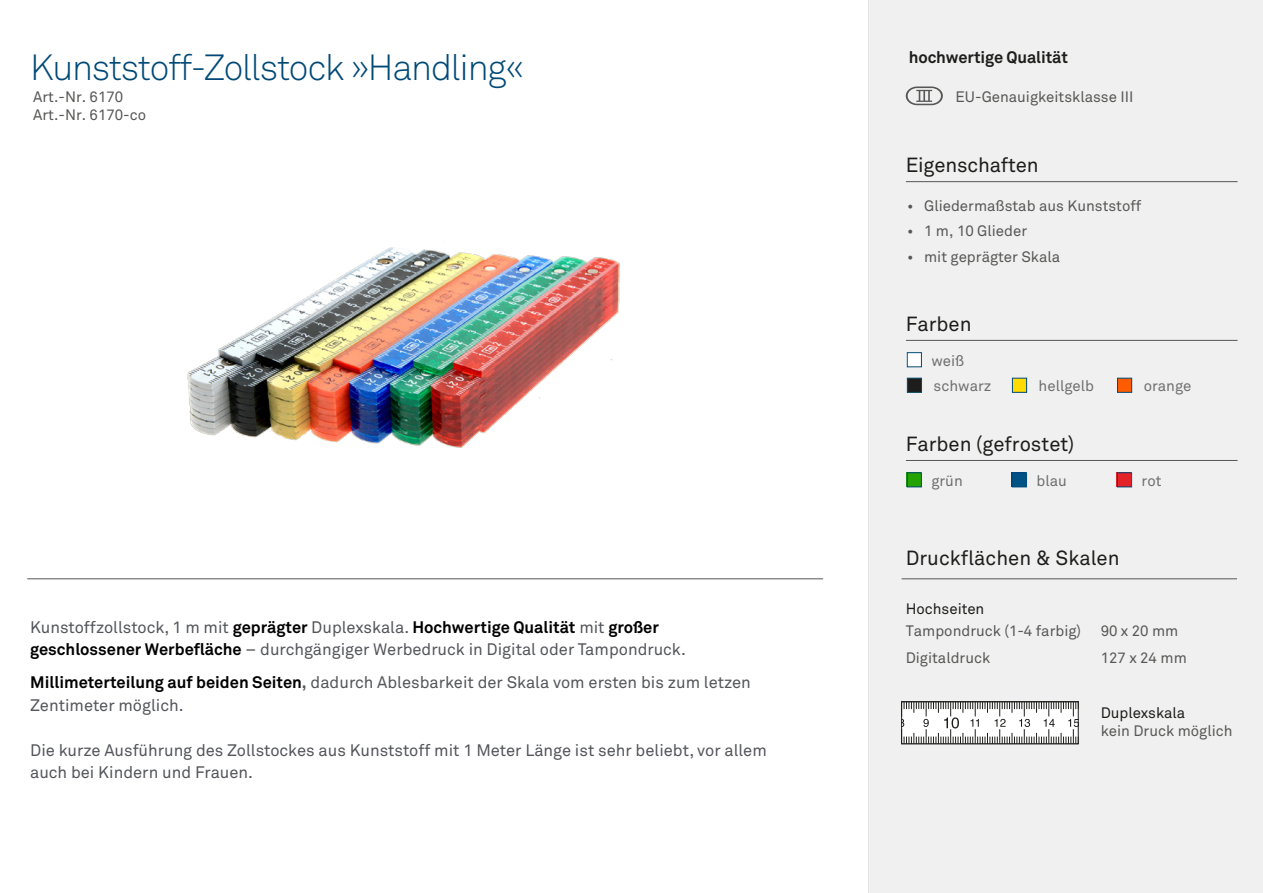
<style>
.page{position:relative;width:1263px;height:893px;background:#fff}
.page>*{position:absolute;margin:0;border:0;box-sizing:border-box;transform-origin:0 0}
.t1{font:36px "Akkurat Light Pro";letter-spacing:-.035em;color:#004976}
.t2{font:20.25px "Akkurat Pro";color:#1d1d1b}
.t3{font:16.5px/22.5px "Akkurat Pro";color:#54555a}
.t4{font:700 16.5px "Akkurat Pro";letter-spacing:-.005em;color:#1d1d1b}
.t5{font:15px "Akkurat Pro";color:#575756}
.t6{font:15px/25.5px "Akkurat Pro";color:#706f6f}
.t7{font:15px "Akkurat Pro";color:#1d1d1b}
.s1{font-weight:700;color:#000}
.s2{font-weight:700}
</style>
<div class="page">
<img style="left:187px;top:247px;width:433px;height:201px">
<hr style="left:27px;top:579px;width:796px;height:1px;background:#575756">
<div style="left:869px;top:0;width:394px;height:893px;background:#f0f0f0"></div>
<hr style="left:902px;top:579px;width:335px;height:1px;background:#575756">
<div style="left:907px;top:353px;width:14px;height:14px;background:#fff"></div>
<div style="left:907px;top:352px;width:15px;height:15px;border:1px solid #004976"></div>
<hr style="left:906px;top:340px;width:331px;height:1px;background:#575756">
<div style="left:907px;top:378px;width:15px;height:15px;background:#1d1d1b;border:1px solid #004976"></div>
<svg style="left:903px;top:702px;width:176px;height:42px"></svg>
<svg style="left:906px;top:86px;width:37px;height:19px"></svg>
<hr style="left:906px;top:181px;width:331px;height:1px;background:#575756">
<div style="left:901px;top:701px;width:177px;height:43px;border:1px solid #1d1d1b"></div>
<hr style="left:869px;top:0;width:1px;height:893px;background:#fff">
<hr style="left:868px;top:0;width:1px;height:893px;background:#dadada">
<div style="left:907px;top:473px;width:14px;height:14px;background:#25a300"></div>
<div style="left:907px;top:472px;width:15px;height:15px;border:1px solid #004976"></div>
<div style="left:1012px;top:378px;width:15px;height:15px;background:#ffdb00;border:1px solid #004976"></div>
<div style="left:1012px;top:472px;width:15px;height:15px;background:#005285;border:1px solid #004976"></div>
<div style="left:1117px;top:378px;width:15px;height:15px;background:#ff5b00;border:1px solid #004976"></div>
<div style="left:1117px;top:473px;width:14px;height:14px;background:#e42329"></div>
<div style="left:1117px;top:472px;width:15px;height:15px;border:1px solid #004976"></div>
<hr style="left:906px;top:460px;width:331px;height:1px;background:#575756">
<h1 class="t1" style="left:30px;top:46px;width:495px">Kunststoff-Zollstock »Handling«</h1>
<p class="t4" style="left:909px;top:47px;width:161px">hochwertige Qualität</p>
<p class="t5" style="left:33px;top:88px;width:92px">Art.-Nr. 6170</p>
<p class="t5" style="left:955px;top:88px;width:179px">EU-Genauigkeitsklasse III</p>
<p class="t5" style="left:33px;top:106px;width:114px">Art.-Nr. 6170-co</p>
<p class="t2" style="left:906px;top:153px;width:134px">Eigenschaften</p>
<p class="t5" style="left:907px;top:197px;width:236px">• Gliedermaßstab aus Kunststoff</p>
<p class="t5" style="left:907px;top:222px;width:121px">• 1 m, 10 Glieder</p>
<p class="t5" style="left:907px;top:248px;width:154px">• mit geprägter Skala</p>
<p class="t2" style="left:906px;top:312px;width:67px">Farben</p>
<p class="t6" style="left:931px;top:348px;width:61px">weiß schwarz</p>
<p class="t6" style="left:1039px;top:374px;width:57px">hellgelb</p>
<p class="t6" style="left:1144px;top:374px;width:49px">orange</p>
<p class="t2" style="left:906px;top:432px;width:170px">Farben (gefrostet)</p>
<p class="t6" style="left:931px;top:468px;width:33px">grün</p>
<p class="t6" style="left:1036px;top:468px;width:32px">blau</p>
<p class="t6" style="left:1141px;top:468px;width:21px">rot</p>
<p class="t2" style="left:906px;top:546px;width:215px">Druckflächen &amp; Skalen</p>
<p class="t7" style="left:906px;top:600px;width:80px">Hochseiten</p>
<p class="t3" style="left:30px;top:616px;width:657px">Kunstoffzollstock, 1 m mit <span class="s1">geprägter</span> Duplexskala. <span class="s1">Hochwertige Qualität</span> mit <span class="s1">großer geschlossener Werbefläche</span> – durchgängiger Werbedruck in Digital oder Tampondruck.</p>
<p class="t3" style="left:30px;top:671px;width:722px"><span class="s1">Millimeterteilung auf beiden Seiten</span><span class="s2">,</span> dadurch Ablesbarkeit der Skala vom ersten bis zum letzen<br>Zentimeter möglich.</p>
<p class="t3" style="left:30px;top:739px;width:738px">Die kurze Ausführung des Zollstockes aus Kunststoff mit 1 Meter Länge ist sehr beliebt, vor allem auch bei Kindern und Frauen.</p>
<p class="t5" style="left:906px;top:622px;width:177px">Tampondruck (1-4 farbig)</p>
<p class="t5" style="left:1101px;top:622px;width:79px">90 x 20 mm</p>
<p class="t5" style="left:906px;top:649px;width:86px">Digitaldruck</p>
<p class="t5" style="left:1101px;top:649px;width:88px">127 x 24 mm</p>
<p class="t7" style="left:1101px;top:704px;width:86px">Duplexskala</p>
<p class="t5" style="left:1101px;top:722px;width:133px">kein Druck möglich</p>
</div>
